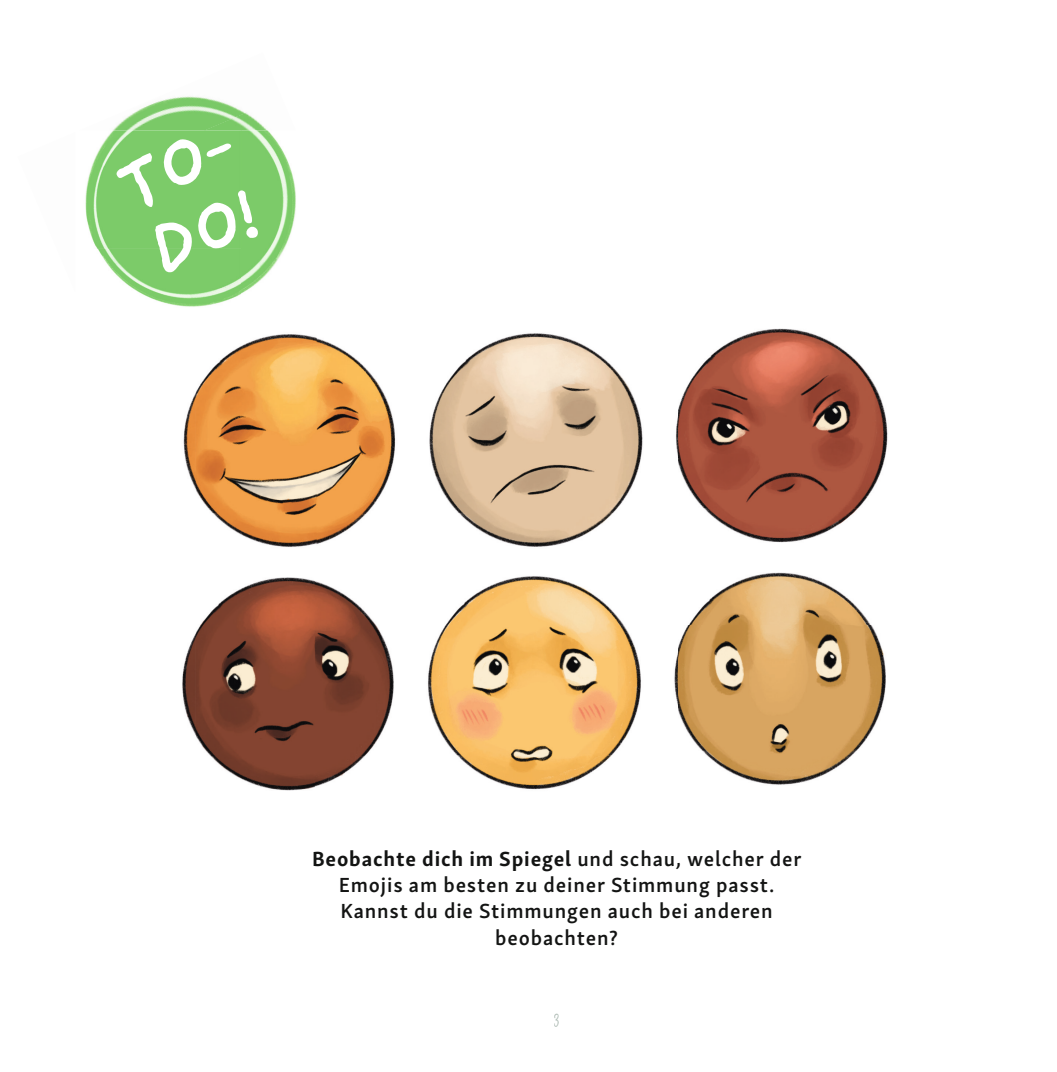
<style>
.page{position:relative;width:1057px;height:1072px;background:#fff}
.page>*{position:absolute;margin:0;border:0;box-sizing:border-box;transform-origin:0 0}
.t1{font:700 71.75px/71.8px "Providence Sans Pro";color:#fff}
.t2{font:600 21px/26.2px "Skolar Sans Latn";letter-spacing:.04em;color:#131413;text-align:center}
.t3{font:21px "Hey Eloise";color:#b0bdb6}
.s1{font-weight:700}
</style>
<div class="page">
<img style="left:317px;top:328px;width:571px;height:462px">
<img style="left:196px;top:334px;width:121px;height:457px">
<img style="left:182px;top:392px;width:14px;height:344px">
<img style="left:113px;top:96px;width:91px;height:34px">
<img style="left:204px;top:98px;width:63px;height:32px">
<img style="left:85px;top:130px;width:156px;height:237px">
<img style="left:241px;top:130px;width:55px;height:164px">
<h1 class="t1" style="left:103px;top:158px;width:129px;rotate:-23deg">TO-<br>DO!</h1>
<p class="t2" style="left:312px;top:843px;width:491px"><span class="s1">Beobachte dich im Spiegel</span> und schau, welcher der Emojis am besten zu deiner Stimmung passt.<br>Kannst du die Stimmungen auch bei anderen beobachten?</p>
<p class="t3" style="left:553px;top:1010px;width:7px">3</p>
</div>
